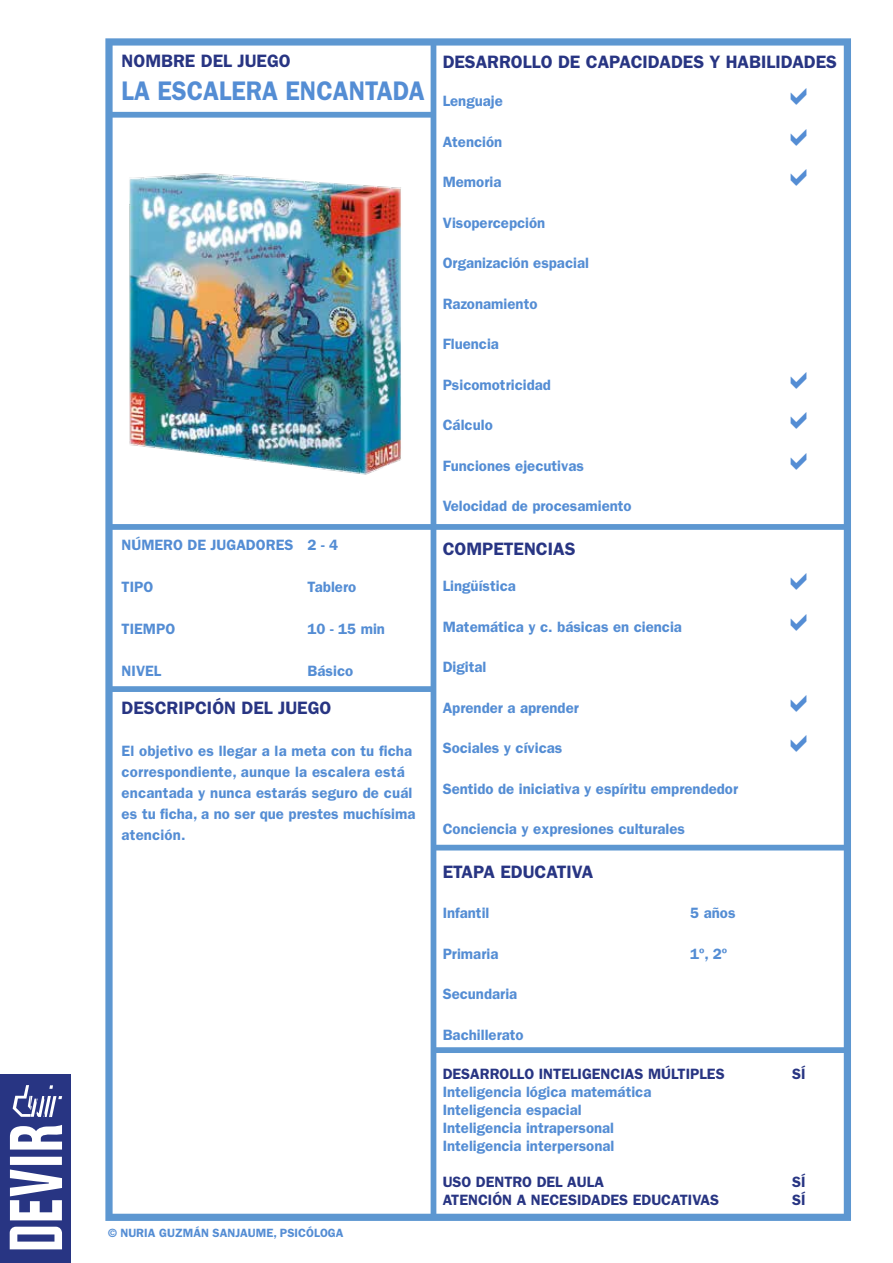
<style>
.page{position:relative;width:893px;height:1263px;background:#fff}
.page>*{position:absolute;margin:0;border:0;box-sizing:border-box;transform-origin:0 0}
.t1{font:600 27px "ITC Franklin Gothic Std";color:#548dd4;scale:.92 1}
.t2{font:600 18px "ITC Franklin Gothic Std";color:#283583}
.t3{font:600 15px/21px "ITC Franklin Gothic Std";color:#548dd4}
.t4{font:600 15px "ITC Franklin Gothic Std";color:#283583}
.t5{font:600 12px "ITC Franklin Gothic Std";color:#548dd4}
</style>
<div class="page">
<img style="left:4px;top:38px;width:847px;height:1183px">
<div style="left:0;top:1075px;width:71px;height:188px;background:#283583"></div>
<svg style="left:10px;top:1125px;width:52px;height:124px"></svg>
<svg style="left:13px;top:1085px;width:49px;height:32px"></svg>
<img style="left:115px;top:155px;width:311px;height:337px">
<svg style="left:791px;top:88px;width:16px;height:17px"></svg>
<svg style="left:791px;top:129px;width:16px;height:17px"></svg>
<svg style="left:791px;top:169px;width:16px;height:17px"></svg>
<svg style="left:791px;top:372px;width:16px;height:17px"></svg>
<svg style="left:791px;top:412px;width:16px;height:17px"></svg>
<svg style="left:791px;top:453px;width:16px;height:17px"></svg>
<svg style="left:791px;top:573px;width:16px;height:17px"></svg>
<svg style="left:791px;top:614px;width:16px;height:17px"></svg>
<svg style="left:791px;top:695px;width:16px;height:17px"></svg>
<svg style="left:791px;top:735px;width:16px;height:17px"></svg>
<p class="t2" style="left:122px;top:51px;width:171px">NOMBRE DEL JUEGO</p>
<h1 class="t1" style="left:122px;top:75px;width:331px">LA ESCALERA ENCANTADA</h1>
<p class="t3" style="left:122px;top:535px;width:218px">NÚMERO DE JUGADORES 2 - 4</p>
<p class="t3" style="left:122px;top:577px;width:33px">TIPO</p>
<p class="t3" style="left:308px;top:577px;width:50px">Tablero</p>
<p class="t3" style="left:122px;top:619px;width:55px">TIEMPO</p>
<p class="t3" style="left:308px;top:619px;width:79px">10 - 15 min</p>
<p class="t3" style="left:122px;top:661px;width:41px">NIVEL</p>
<p class="t3" style="left:308px;top:661px;width:47px">Básico</p>
<p class="t2" style="left:122px;top:698px;width:211px">DESCRIPCIÓN DEL JUEGO</p>
<p class="t3" style="left:122px;top:741px;width:295px">El objetivo es llegar a la meta con tu ficha correspondiente, aunque la escalera está encantada y nunca estarás seguro de cuál es tu ficha, a no ser que prestes muchísima atención.</p>
<p class="t5" style="left:108px;top:1226px;width:237px">© NURIA GUZMÁN SANJAUME, PSICÓLOGA</p>
<p class="t2" style="left:443px;top:52px;width:396px">DESARROLLO DE CAPACIDADES Y HABILIDADES</p>
<p class="t3" style="left:443px;top:91px;width:62px">Lenguaje</p>
<p class="t3" style="left:443px;top:131px;width:61px">Atención</p>
<p class="t3" style="left:443px;top:172px;width:60px">Memoria</p>
<p class="t3" style="left:443px;top:212px;width:104px">Visopercepción</p>
<p class="t3" style="left:443px;top:253px;width:148px">Organización espacial</p>
<p class="t3" style="left:443px;top:293px;width:96px">Razonamiento</p>
<p class="t3" style="left:443px;top:334px;width:58px">Fluencia</p>
<p class="t3" style="left:443px;top:374px;width:110px">Psicomotricidad</p>
<p class="t3" style="left:443px;top:415px;width:52px">Cálculo</p>
<p class="t3" style="left:443px;top:455px;width:143px">Funciones ejecutivas</p>
<p class="t3" style="left:443px;top:496px;width:191px">Velocidad de procesamiento</p>
<p class="t2" style="left:443px;top:538px;width:134px">COMPETENCIAS</p>
<p class="t3" style="left:443px;top:576px;width:75px">Lingüística</p>
<p class="t3" style="left:443px;top:616px;width:241px">Matemática y c. básicas en ciencia</p>
<p class="t3" style="left:443px;top:657px;width:45px">Digital</p>
<p class="t3" style="left:443px;top:697px;width:138px">Aprender a aprender</p>
<p class="t3" style="left:443px;top:738px;width:121px">Sociales y cívicas</p>
<p class="t3" style="left:443px;top:778px;width:297px">Sentido de iniciativa y espíritu emprendedor</p>
<p class="t3" style="left:443px;top:819px;width:244px">Conciencia y expresiones culturales</p>
<p class="t2" style="left:443px;top:861px;width:152px">ETAPA EDUCATIVA</p>
<p class="t3" style="left:443px;top:902px;width:48px">Infantil</p>
<p class="t3" style="left:690px;top:902px;width:47px">5 años</p>
<p class="t3" style="left:443px;top:943px;width:57px">Primaria</p>
<p class="t3" style="left:690px;top:943px;width:39px">1º, 2º</p>
<p class="t3" style="left:443px;top:983px;width:76px">Secundaria</p>
<p class="t3" style="left:443px;top:1024px;width:82px">Bachillerato</p>
<p class="t4" style="left:443px;top:1065px;width:283px">DESARROLLO INTELIGENCIAS MÚLTIPLES</p>
<p class="t4" style="left:792px;top:1065px;width:15px">SÍ</p>
<p class="t3" style="left:443px;top:1083px;width:210px;line-height:18px">Inteligencia lógica matemática<br>Inteligencia espacial<br>Inteligencia intrapersonal<br>Inteligencia interpersonal</p>
<p class="t4" style="left:443px;top:1173px;width:163px">USO DENTRO DEL AULA</p>
<p class="t4" style="left:792px;top:1173px;width:15px">SÍ</p>
<p class="t4" style="left:443px;top:1191px;width:278px">ATENCIÓN A NECESIDADES EDUCATIVAS</p>
<p class="t4" style="left:792px;top:1191px;width:15px">SÍ</p>
</div>
